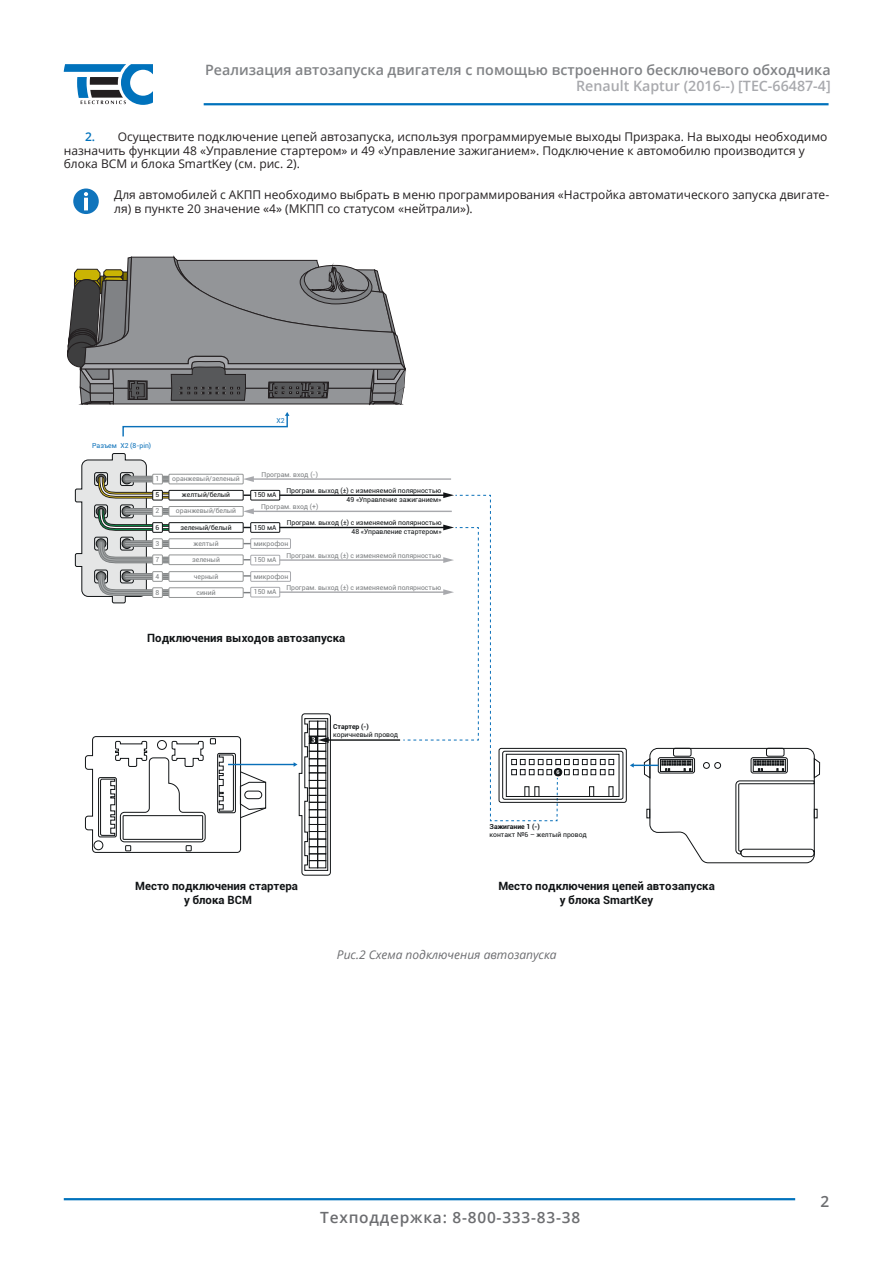
<style>
.page{position:relative;width:893px;height:1263px;background:#fff}
.page>*{position:absolute;margin:0;border:0;box-sizing:border-box;transform-origin:0 0}
.t1{font:600 15.45px "Open Sans";letter-spacing:.05em;color:#6c6d70}
.t2{font:600 14.25px "Open Sans";color:#808285}
.t3{font:600 14.25px "Open Sans";color:#a8a9ad}
.Text{font:12px/13.5px "Open Sans";color:#231f20}
.Figure{font:italic 12px "Open Sans";color:#6c6d70}
.t4{font:700 11.4px/13.6px "Roboto";color:#111416;text-align:center}
.t5{font:6.9px/8.2px "Roboto";color:#111416}
.t6{font:6.9px "Roboto";color:#7c7f81}
.t7{font:6.9px "Roboto";color:#0a70b9}
.t8{font:700 5.7px "Open Sans";color:#fff;scale:.96 1}
.s1{font-weight:600;color:#0072bc}
.s2{font-weight:700}
</style>
<div class="page">
<svg style="left:64px;top:64px;width:89px;height:41px"></svg>
<hr style="left:204px;top:103px;width:624px;height:2px;background:#0072bc">
<hr style="left:64px;top:1198px;width:731px;height:2px;background:#0072bc">
<div style="left:73px;top:188px;width:26px;height:26px;background:#1074bc;border-radius:50%"></div>
<svg style="left:84px;top:192px;width:4px;height:4px"></svg>
<hr style="left:84px;top:198px;width:4px;height:12px;background:#fff">
<div style="left:250px;top:538px;width:41px;height:11px;border:1px solid #a8a9ad"></div>
<div style="left:250px;top:571px;width:41px;height:11px;border:1px solid #a8a9ad"></div>
<svg style="left:122px;top:412px;width:167px;height:25px"></svg>
<div style="left:169px;top:474px;width:75px;height:10px;border:1px solid #939595"></div>
<div style="left:169px;top:490px;width:75px;height:10px;border:1px solid #111416"></div>
<div style="left:169px;top:538px;width:75px;height:11px;border:1px solid #939595"></div>
<div style="left:169px;top:506px;width:75px;height:10px;border:1px solid #939595"></div>
<div style="left:250px;top:490px;width:30px;height:10px;border:1px solid #111416"></div>
<svg style="left:243px;top:494px;width:8px;height:2px"></svg>
<hr style="left:252px;top:478px;width:199px;height:2px;background:#a8a9ad">
<svg style="left:243px;top:476px;width:11px;height:6px"></svg>
<hr style="left:279px;top:494px;width:166px;height:2px;background:#111416">
<svg style="left:85px;top:736px;width:182px;height:117px"></svg>
<hr style="left:327px;top:739px;width:73px;height:2px;background:#111416">
<hr style="left:228px;top:764px;width:66px;height:1px;background:#0a70b9">
<svg style="left:294px;top:713px;width:37px;height:163px"></svg>
<svg style="left:630px;top:748px;width:190px;height:115px"></svg>
<div style="left:499px;top:748px;width:128px;height:55px;border:1px solid #111416;border-radius:2px"></div>
<div style="left:502px;top:751px;width:121px;height:49px;border:1px solid #111416;border-radius:2px"></div>
<svg style="left:67px;top:255px;width:339px;height:150px"></svg>
<div style="left:169px;top:571px;width:75px;height:11px;border:1px solid #939595"></div>
<div style="left:169px;top:587px;width:75px;height:11px;border:1px solid #939595"></div>
<div style="left:169px;top:522px;width:75px;height:11px;border:1px solid #111416"></div>
<hr style="left:252px;top:511px;width:200px;height:1px;background:#a8a9ad">
<svg style="left:243px;top:508px;width:11px;height:6px"></svg>
<div style="left:250px;top:522px;width:30px;height:11px;border:1px solid #111416"></div>
<hr style="left:279px;top:527px;width:166px;height:1px;background:#111416">
<div style="left:250px;top:587px;width:30px;height:10px;border:1px solid #a8a9ad"></div>
<hr style="left:279px;top:591px;width:166px;height:2px;background:#a8a9ad">
<svg style="left:75px;top:453px;width:134px;height:151px"></svg>
<div style="left:169px;top:555px;width:74px;height:10px;background:#fff"></div>
<div style="left:169px;top:555px;width:75px;height:10px;border:1px solid #939595"></div>
<div style="left:153px;top:555px;width:9px;height:10px;background:#fff"></div>
<div style="left:152px;top:555px;width:11px;height:10px;border:1px solid #939595"></div>
<div style="left:250px;top:555px;width:30px;height:10px;border:1px solid #a8a9ad"></div>
<hr style="left:279px;top:559px;width:166px;height:2px;background:#a8a9ad">
<svg style="left:403px;top:492px;width:211px;height:329px"></svg>
<svg style="left:243px;top:575px;width:8px;height:2px"></svg>
<p class="t2" style="left:205px;top:60px;width:627px">Реализация автозапуска двигателя с помощью встроенного бесключевого обходчика</p>
<p class="t3" style="left:576px;top:76px;width:256px">Renault Kaptur (2016--) [TEC-66487-4]</p>
<p class="Text" style="left:64px;top:130px;width:765px;text-indent:21px"><span class="s1">2.</span> Осуществите подключение цепей автозапуска, используя программируемые выходы Призрака. На выходы необходимо назначить функции 48 «Управление стартером» и 49 «Управление зажиганием». Подключение к автомобилю производится у блока BCM и блока SmartKey (см. рис. 2).</p>
<p class="Text" style="left:114px;top:188px;width:716px">Для автомобилей с АКПП необходимо выбрать в меню программирования «Настройка автоматического запуска двигате&shy;ля) в пункте 20 значение «4» (МКПП со статусом «нейтрали»).</p>
<p class="t7" style="left:276px;top:416px;width:10px">X2</p>
<p class="t7" style="left:92px;top:440px;width:60px">Разъем X2 (8-pin)</p>
<p class="t6" style="left:156px;top:474px;width:5px">1</p>
<p class="t6" style="left:172px;top:474px;width:69px">оранжевый/зеленый</p>
<p class="t5" style="left:156px;top:490px;width:5px">5</p>
<p class="t5" style="left:182px;top:490px;width:50px">желтый/белый</p>
<p class="t6" style="left:156px;top:506px;width:5px">2</p>
<p class="t6" style="left:176px;top:506px;width:62px">оранжевый/белый</p>
<p class="t5" style="left:156px;top:523px;width:5px">6</p>
<p class="t5" style="left:181px;top:523px;width:52px">зеленый/белый</p>
<p class="t6" style="left:262px;top:469px;width:58px">Програм. вход (-)</p>
<p class="t5" style="left:286px;top:486px;width:157px;line-height:8.9px;text-align:right">Програм. выход (±) с изменяемой полярностью<br>49 «Управление зажиганием»</p>
<p class="t5" style="left:352px;top:527px;width:92px">48 «Управление стартером»</p>
<p class="t5" style="left:254px;top:490px;width:24px">150 мА</p>
<p class="t6" style="left:261px;top:502px;width:59px">Програм. вход (+)</p>
<p class="t5" style="left:254px;top:523px;width:24px">150 мА</p>
<p class="t5" style="left:287px;top:518px;width:156px">Програм. выход (±) с изменяемой полярностью</p>
<p class="t6" style="left:156px;top:538px;width:5px">3</p>
<p class="t6" style="left:194px;top:538px;width:26px">желтый</p>
<p class="t6" style="left:254px;top:538px;width:36px">микрофон</p>
<p class="t6" style="left:254px;top:571px;width:36px">микрофон</p>
<p class="t6" style="left:286px;top:550px;width:156px">Програм. выход (±) с изменяемой полярностью</p>
<p class="t6" style="left:156px;top:555px;width:5px">7</p>
<p class="t6" style="left:192px;top:555px;width:29px">зеленый</p>
<p class="t6" style="left:254px;top:555px;width:24px">150 мА</p>
<p class="t6" style="left:156px;top:571px;width:5px">4</p>
<p class="t6" style="left:194px;top:571px;width:26px">черный</p>
<p class="t6" style="left:156px;top:587px;width:5px">8</p>
<p class="t6" style="left:196px;top:587px;width:21px">синий</p>
<p class="t6" style="left:286px;top:582px;width:156px">Програм. выход (±) с изменяемой полярностью</p>
<p class="t6" style="left:254px;top:587px;width:24px">150 мА</p>
<p class="t4" style="left:147px;top:630px;width:200px">Подключения выходов автозапуска</p>
<p class="t5" style="left:333px;top:722px;width:67px"><span class="s2">Стартер (-) </span>коричневый провод</p>
<p class="t8" style="left:556px;top:769px;width:5px">6</p>
<p class="t5" style="left:489px;top:822px;width:99px"><span class="s2">Зажигание 1 (-)<br></span>контакт №6 – желтый провод</p>
<p class="t4" style="left:135px;top:879px;width:164px">Место подключения стартера у блока BCM</p>
<p class="t4" style="left:498px;top:879px;width:218px">Место подключения цепей автозапуска у блока SmartKey</p>
<p class="Figure" style="left:337px;top:946px;width:221px">Рис.2 Схема подключения автозапуска</p>
<p class="t1" style="left:320px;top:1206px;width:262px">Техподдержка: 8-800-333-83-38</p>
<p class="t1" style="left:820px;top:1190px;width:10px">2</p>
</div>
